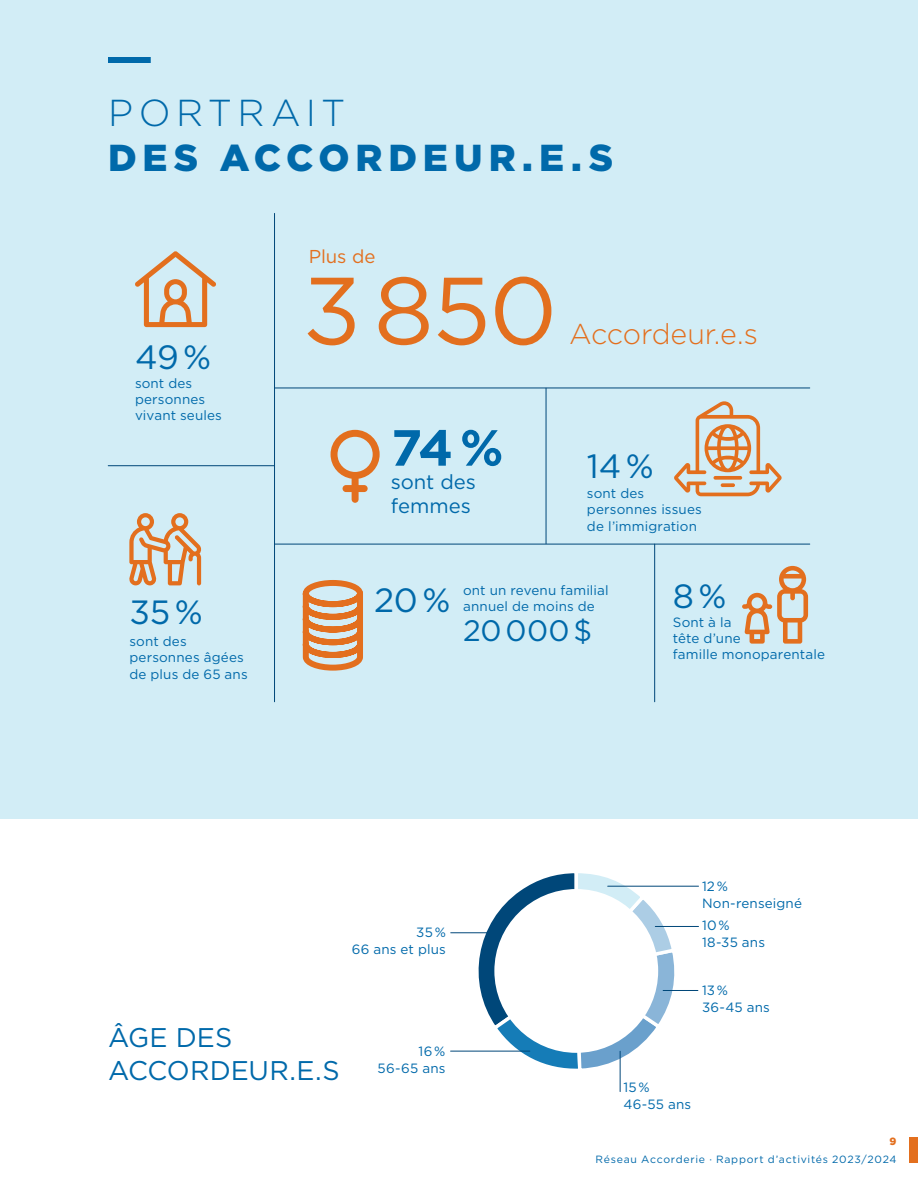
<style>
.page{position:relative;width:918px;height:1188px;background:#fff}
.page>*{position:absolute;margin:0;border:0;box-sizing:border-box;transform-origin:0 0}
.t1{font:95.1px "Gotham";color:#e36f1e}
.t2{font:700 50.7px "Gotham";color:#0069aa}
.t3{font:900 37.5px "Gotham";letter-spacing:.155em;color:#0069aa}
.t4{font:300 37.5px "Gotham";letter-spacing:.14em;color:#0069aa}
.t5{font:33.6px "Gotham";letter-spacing:-.01em;color:#0069aa}
.t6{font:29.55px "Gotham";color:#0069aa}
.t7{font:300 28.65px "Gotham";letter-spacing:-.01em;color:#e36f1e}
.t8{font:27px/33px "Gotham";color:#0069aa}
.t9{font:20.25px/24.3px "Gotham";letter-spacing:-.005em;color:#0069aa}
.t10{font:18.6px "Gotham";letter-spacing:-.005em;color:#e36f1e}
.t11{font:13.5px/16.2px "Gotham";letter-spacing:.01em;color:#0069aa}
.t12{font:10.5px "Gotham";letter-spacing:.07em;color:#0069aa}
.t13{font:900 10.5px "Gotham";color:#e36f1e}
</style>
<div class="page">
<svg style="left:463px;top:873px;width:216px;height:199px"></svg>
<div style="left:494px;top:889px;width:164px;height:164px;background:#fff;border-radius:50%"></div>
<div style="left:0;top:0;width:918px;height:819px;background:#d2edf6"></div>
<svg style="left:331px;top:430px;width:49px;height:73px"></svg>
<div style="left:108px;top:57px;width:43px;height:6px;background:#0069aa"></div>
<svg style="left:302px;top:580px;width:61px;height:91px"></svg>
<svg style="left:135px;top:251px;width:81px;height:76px"></svg>
<svg style="left:742px;top:566px;width:66px;height:78px"></svg>
<svg style="left:674px;top:401px;width:108px;height:95px"></svg>
<svg style="left:129px;top:513px;width:73px;height:72px"></svg>
<hr style="left:274px;top:213px;width:1px;height:489px;background:#004779">
<hr style="left:275px;top:388px;width:535px;height:1px;background:#004779">
<hr style="left:108px;top:465px;width:166px;height:1px;background:#004779">
<hr style="left:275px;top:544px;width:535px;height:1px;background:#004779">
<hr style="left:546px;top:388px;width:1px;height:156px;background:#004779">
<hr style="left:654px;top:544px;width:1px;height:158px;background:#004779">
<hr style="left:608px;top:886px;width:91px;height:1px;background:#004779">
<hr style="left:620px;top:1051px;width:1px;height:41px;background:#004779">
<hr style="left:655px;top:926px;width:44px;height:1px;background:#004779">
<hr style="left:451px;top:933px;width:43px;height:1px;background:#004779">
<hr style="left:451px;top:1051px;width:79px;height:1px;background:#004779">
<hr style="left:663px;top:990px;width:35px;height:1px;background:#004779">
<div style="left:909px;top:1137px;width:9px;height:26px;background:#e36f1e"></div>
<h3 class="t4" style="left:108px;top:89px;width:239px">PORTRAIT</h3>
<h3 class="t3" style="left:108px;top:132px;width:507px">DES ACCORDEUR.E.S</h3>
<h3 class="t5" style="left:135px;top:336px;width:78px">49 %</h3>
<p class="t11" style="left:135px;top:375px;width:88px">sont des personnes vivant seules</p>
<h3 class="t5" style="left:129px;top:591px;width:75px">35 %</h3>
<p class="t11" style="left:129px;top:633px;width:120px">sont des personnes âgées de plus de 65 ans</p>
<h3 class="t10" style="left:309px;top:244px;width:68px">Plus de</h3>
<h1 class="t1" style="left:303px;top:250px;width:256px">3 850</h1>
<h3 class="t7" style="left:569px;top:316px;width:190px">Accordeur.e.s</h3>
<h2 class="t2" style="left:391px;top:414px;width:114px">74 %</h2>
<h3 class="t9" style="left:391px;top:469px;width:87px">sont des femmes</h3>
<h3 class="t5" style="left:587px;top:444px;width:68px">14 %</h3>
<p class="t11" style="left:587px;top:485px;width:116px">sont des personnes issues de l’immigration</p>
<h3 class="t5" style="left:374px;top:578px;width:78px">20 %</h3>
<p class="t11" style="left:463px;top:582px;width:147px">ont un revenu familial annuel de moins de</p>
<h3 class="t6" style="left:463px;top:612px;width:131px">20 000 $</h3>
<h3 class="t5" style="left:673px;top:574px;width:55px">8 %</h3>
<p class="t11" style="left:673px;top:614px;width:154px">Sont à la<br>tête d’une<br>famille monoparentale</p>
<p class="t11" style="left:352px;top:924px;width:96px;line-height:16.8px;text-align:right">35 %<br>66 ans et plus</p>
<p class="t11" style="left:702px;top:877px;width:102px;line-height:16.8px">12 %<br>Non-renseigné</p>
<p class="t11" style="left:702px;top:917px;width:65px;line-height:16.8px">10 %<br>18-35 ans</p>
<p class="t11" style="left:702px;top:982px;width:69px;line-height:16.8px">13 %<br>36-45 ans</p>
<h3 class="t8" style="left:108px;top:1020px;width:233px">ÂGE DES<br>ACCORDEUR.E.S</h3>
<p class="t11" style="left:378px;top:1043px;width:69px;line-height:16.8px;text-align:right">16 %<br>56-65 ans</p>
<p class="t11" style="left:623px;top:1079px;width:69px;line-height:16.8px">15 %<br>46-55 ans</p>
<p class="t13" style="left:890px;top:1134px;width:8px">9</p>
<p class="t12" style="left:596px;top:1153px;width:302px">Réseau Accorderie · Rapport d’activités 2023/2024</p>
</div>
